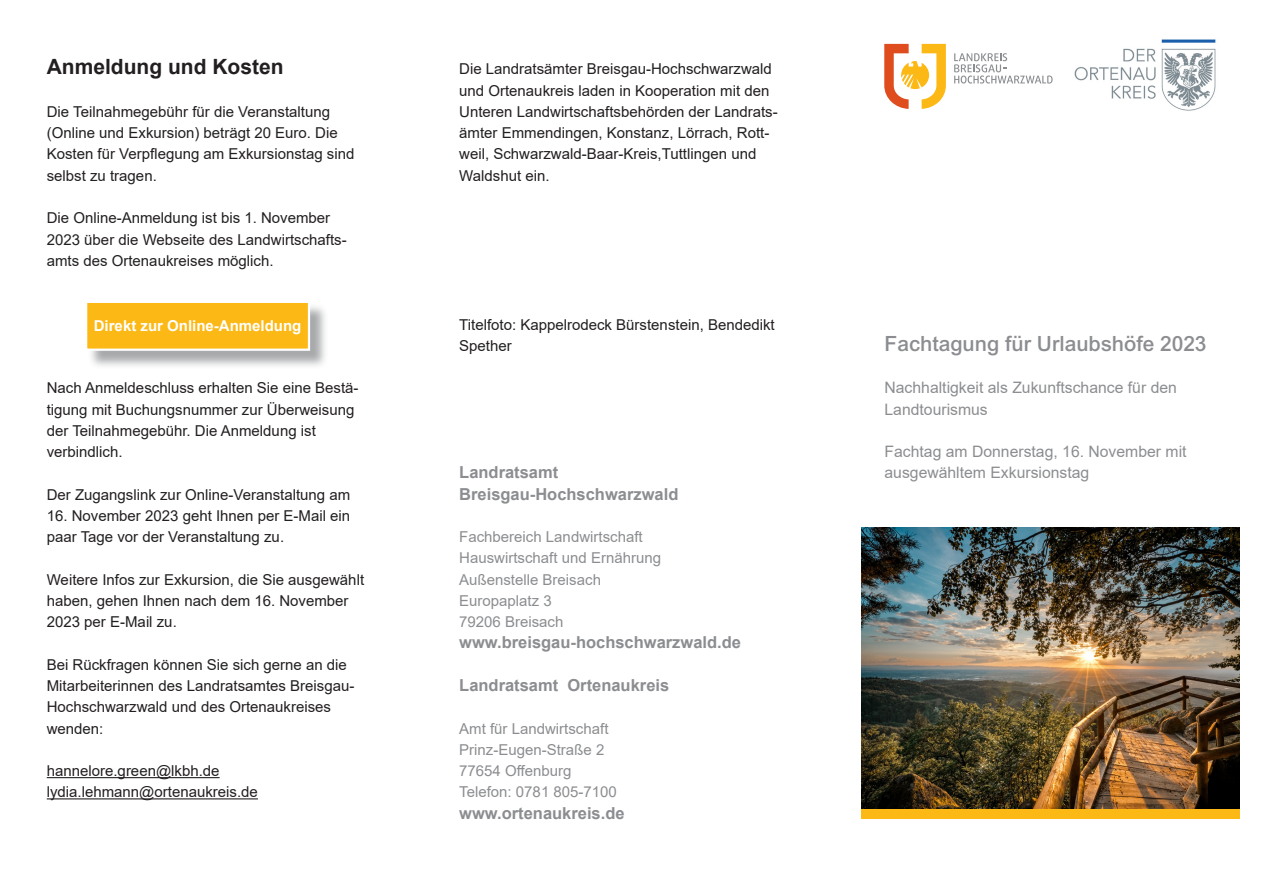
<style>
.page{position:relative;width:1263px;height:893px;background:#fff}
.page>*{position:absolute;margin:0;border:0;box-sizing:border-box;transform-origin:0 0}
.Headline_Titel{font:500 21px "Arial";color:#8b8d90}
.Headline_Innenseite{font:700 21px "Arial";color:#231f20}
.Adresse_Rückseite{font:700 16.5px "Arial";color:#8b8d90}
.Fließtext{font:700 16.5px "Arial";color:#8b8d90}
.Headline_Titel-2{font:15.75px/21.3px "Arial";color:#8b8d90}
.Fließtext-2{font:15px/21.3px "Arial";color:#231f20}
.Adresse_Rückseite-2{font:15px "Arial";color:#8b8d90}
.Tabellentext{font:700 15px "Arial";color:#fff}
</style>
<div class="page">
<hr style="left:47px;top:777px;width:173px;height:1px;background:#231f20">
<hr style="left:47px;top:798px;width:211px;height:1px;background:#231f20">
<img style="left:1074px;top:39px;width:142px;height:72px">
<div style="left:87px;top:303px;width:242px;height:66px;background:#8b8d90;opacity:.75"></div>
<div style="left:86px;top:302px;width:223px;height:48px;background:#fcb814"></div>
<div style="left:85px;top:301px;width:225px;height:50px;border:2px solid #fff"></div>
<svg style="left:954px;top:53px;width:98px;height:31px"></svg>
<svg style="left:884px;top:44px;width:62px;height:65px"></svg>
<div style="left:861px;top:808px;width:378px;height:11px;background:#fcb814"></div>
<img style="left:861px;top:527px;width:378px;height:281px">
<p class="Headline_Innenseite" style="left:47px;top:52px;width:238px">Anmeldung und Kosten</p>
<p class="Fließtext-2" style="left:47px;top:101px;width:309px">Die Teilnahmegebühr für die Veranstaltung (Online und Exkursion) beträgt 20 Euro. Die Kosten für Verpflegung am Exkursionstag sind selbst zu tragen.</p>
<p class="Fließtext-2" style="left:47px;top:207px;width:301px">Die Online-Anmeldung ist bis 1. November<br>2023 über die Webseite des Landwirtschafts&shy;amts des Ortenaukreises möglich.</p>
<p class="Tabellentext" style="left:94px;top:315px;width:209px">Direkt zur Online-Anmeldung</p>
<p class="Fließtext-2" style="left:47px;top:377px;width:313px">Nach Anmeldeschluss erhalten Sie eine Bestä&shy;tigung mit Buchungsnummer zur Überweisung der Teilnahmegebühr. Die Anmeldung ist verbindlich.</p>
<p class="Fließtext-2" style="left:47px;top:484px;width:305px">Der Zugangslink zur Online-Veranstaltung am</p>
<p class="Fließtext-2" style="left:47px;top:505px;width:305px">16. November 2023 geht Ihnen per E-Mail ein paar Tage vor der Veranstaltung zu.</p>
<p class="Fließtext-2" style="left:47px;top:569px;width:319px">Weitere Infos zur Exkursion, die Sie ausgewählt haben, gehen Ihnen nach dem 16. November<br>2023 per E-Mail zu.</p>
<p class="Fließtext-2" style="left:47px;top:654px;width:309px">Bei Rückfragen können Sie sich gerne an die Mitarbeiterinnen des Landratsamtes Breisgau-Hochschwarzwald und des Ortenaukreises wenden:</p>
<p class="Fließtext-2" style="left:47px;top:760px;width:174px">hannelore.green@lkbh.de</p>
<p class="Fließtext-2" style="left:47px;top:781px;width:213px">lydia.lehmann@ortenaukreis.de</p>
<p class="Fließtext-2" style="left:459px;top:58px;width:320px">Die Landratsämter Breisgau-Hochschwarzwald und Ortenaukreis laden in Kooperation mit den Unteren Landwirtschaftsbehörden der Landrats&shy;ämter Emmendingen, Konstanz, Lörrach, Rott&shy;weil, Schwarzwald-Baar-Kreis,Tuttlingen und Waldshut ein.</p>
<p class="Fließtext-2" style="left:459px;top:314px;width:317px">Titelfoto: Kappelrodeck Bürstenstein, Bendedikt<br>Spether</p>
<p class="Adresse_Rückseite" style="left:459px;top:461px;width:101px">Landratsamt</p>
<p class="Adresse_Rückseite" style="left:459px;top:482px;width:221px">Breisgau-Hochschwarzwald</p>
<p class="Adresse_Rückseite-2" style="left:459px;top:527px;width:185px">Fachbereich Landwirtschaft</p>
<p class="Adresse_Rückseite-2" style="left:459px;top:548px;width:203px">Hauswirtschaft und Ernährung</p>
<p class="Adresse_Rückseite-2" style="left:459px;top:569px;width:143px">Außenstelle Breisach</p>
<p class="Adresse_Rückseite-2" style="left:459px;top:590px;width:94px">Europaplatz 3</p>
<p class="Adresse_Rückseite-2" style="left:459px;top:612px;width:106px">79206 Breisach</p>
<p class="Fließtext" style="left:459px;top:631px;width:283px">www.breisgau-hochschwarzwald.de</p>
<p class="Adresse_Rückseite" style="left:459px;top:674px;width:211px">Landratsamt Ortenaukreis</p>
<p class="Adresse_Rückseite-2" style="left:459px;top:718px;width:151px">Amt für Landwirtschaft</p>
<p class="Adresse_Rückseite-2" style="left:459px;top:739px;width:147px">Prinz-Eugen-Straße 2</p>
<p class="Adresse_Rückseite-2" style="left:459px;top:760px;width:114px">77654 Offenburg</p>
<p class="Adresse_Rückseite-2" style="left:459px;top:782px;width:159px">Telefon: 0781 805-7100</p>
<p class="Fließtext" style="left:459px;top:801px;width:167px">www.ortenaukreis.de</p>
<p class="Headline_Titel" style="left:884px;top:331px;width:324px">Fachtagung für Urlaubshöfe 2023</p>
<p class="Headline_Titel-2" style="left:884px;top:377px;width:294px">Nachhaltigkeit als Zukunftschance für den<br>Landtourismus</p>
<p class="Headline_Titel-2" style="left:884px;top:441px;width:303px">Fachtag am Donnerstag, 16. November mit ausgewähltem Exkursionstag</p>
</div>
